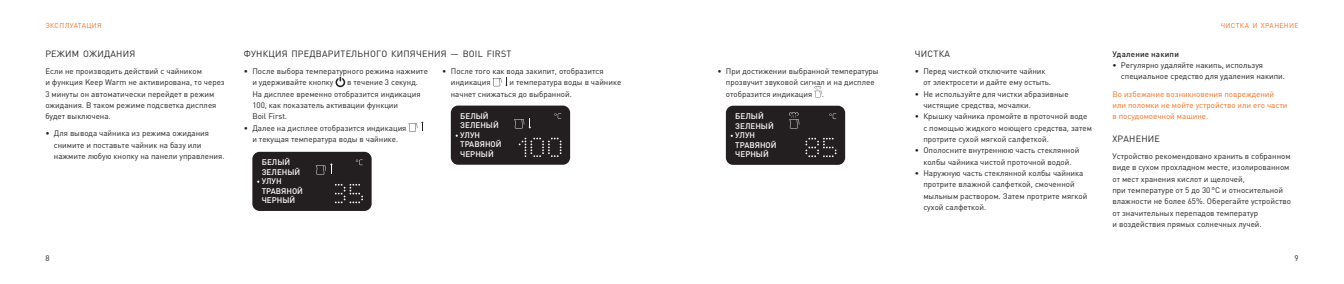
<style>
.page{position:relative;width:1344px;height:284px;background:#fff}
.page>*{position:absolute;margin:0;border:0;box-sizing:border-box;transform-origin:0 0}
.t1{font:9px "DIN Pro";letter-spacing:.025em;color:#231f20}
.t2{font:500 8.1px/9.5px "DIN Pro";color:#fff}
.t3{font:8px/11.3px "DIN Pro";color:#231f20}
.t4{font:8px/11.3px "DIN Pro";color:#f36e21}
.t5{font:500 8px "DIN Pro";letter-spacing:.025em;color:#231f20}
.t6{font:7px "DIN Pro";letter-spacing:.135em;color:#f36e21}
</style>
<div class="page">
<svg style="left:814px;top:86px;width:7px;height:11px"></svg>
<div style="left:726px;top:106px;width:119px;height:59px;background:#231f20;border-radius:7px"></div>
<svg style="left:829px;top:113px;width:7px;height:6px"></svg>
<svg style="left:805px;top:138px;width:31px;height:19px"></svg>
<svg style="left:789px;top:112px;width:11px;height:16px"></svg>
<svg style="left:335px;top:77px;width:10px;height:10px"></svg>
<svg style="left:408px;top:121px;width:15px;height:10px"></svg>
<div style="left:252px;top:152px;width:120px;height:59px;background:#231f20;border-radius:7px"></div>
<svg style="left:356px;top:159px;width:7px;height:6px"></svg>
<svg style="left:335px;top:184px;width:28px;height:19px"></svg>
<svg style="left:316px;top:163px;width:17px;height:11px"></svg>
<svg style="left:493px;top:77px;width:14px;height:9px"></svg>
<div style="left:451px;top:105px;width:119px;height:59px;background:#231f20;border-radius:7px"></div>
<svg style="left:554px;top:113px;width:7px;height:6px"></svg>
<svg style="left:519px;top:137px;width:42px;height:20px"></svg>
<svg style="left:514px;top:118px;width:17px;height:10px"></svg>
<p class="t6" style="left:45px;top:21px;width:15px">Эксплу</p>
<p class="t6" style="left:74px;top:21px;width:30px">атация</p>
<p class="t6" style="left:1220px;top:21px;width:78px">Чистка и хранение</p>
<p class="t3" style="left:726px;top:65px;width:154px;text-indent:-9px">• При достижении выбранной температуры прозвучит звуковой сигнал и на дисплее отобразится индикация .</p>
<p class="t2" style="left:735px;top:111px;width:43px">БЕЛЫЙ<br>ЗЕЛЕНЫЙ<br>УЛУН<br>ТРАВЯНОЙ<br>ЧЕРНЫЙ</p>
<p class="t1" style="left:244px;top:47px;width:191px">ФУНКЦИЯ ПРЕДВАРИТЕЛЬН ОГО КИ ПЯ ЧЕНИЯ</p>
<p class="t1" style="left:451px;top:47px;width:62px">— BOIL FIRST</p>
<p class="t3" style="left:252px;top:65px;width:177px;text-indent:-9px">• После выбора температурного режима нажмите и удерживайте кнопку</p>
<p class="t1" style="left:45px;top:47px;width:73px">РЕЖИ М ОЖИДАНИЯ</p>
<p class="t3" style="left:45px;top:65px;width:181px">Если не производить действий с чайником<br>и функция Keep Warm не активирована, то через 3 минуты он автоматически перейдет в режим ожидания. В таком режиме подсветка дисплея будет выключена.</p>
<p class="t3" style="left:54px;top:127px;width:172px;text-indent:-9px">• Для вывода чайника из режима ожидания снимите и поставьте чайник на базу или нажмите любую кнопку на панели управления.</p>
<p class="t1" style="left:915px;top:47px;width:30px">ЧИСТКА</p>
<p class="t3" style="left:923px;top:65px;width:129px;text-indent:-9px">• Перед чисткой отключите чайник от электросети и дайте ему остыть.</p>
<p class="t3" style="left:923px;top:88px;width:147px;text-indent:-9px">• Не используйте для чистки абразивные чистящие средства, мочалки.</p>
<p class="t3" style="left:923px;top:110px;width:170px;text-indent:-9px">• Крышку чайника промойте в проточной воде с помощью жидкого моющего средства, затем протрите сухой мягкой салфеткой.</p>
<p class="t3" style="left:915px;top:144px;width:166px;text-align:center">• Ополосните внутреннюю часть стеклянной колбы чайника чистой проточной водой.</p>
<p class="t3" style="left:923px;top:167px;width:166px;text-indent:-9px">• Наружную часть стеклянной колбы чайника протрите влажной салфеткой, смоченной мыльным раствором. Затем протрите мягкой сухой салфеткой.</p>
<p class="t5" style="left:1112px;top:48px;width:68px">Удаление накипи</p>
<p class="t3" style="left:1121px;top:59px;width:166px;text-indent:-9px">• Регулярно удаляйте накипь, используя специальное средство для удаления накипи.</p>
<p class="t4" style="left:1112px;top:87px;width:176px">Во избежание возникновения повреждений или поломки не мойте устройство или его части в посудомоечной машине.</p>
<p class="t1" style="left:1112px;top:132px;width:49px">ХРАН ЕНИ Е</p>
<p class="t3" style="left:1112px;top:150px;width:180px">Устройство рекомендовано хранить в собранном виде в сухом прохладном месте, изолированном от мест хранения кислот и щелочей,<br>при температуре от 5 до 30°С и относительной влажности не более 65%. Оберегайте устройство от значительных перепадов температур<br>и воздействия прямых солнечных лучей.</p>
<p class="t3" style="left:451px;top:65px;width:154px;text-indent:-9px">• После того как вода закипит, отобразится индикация</p>
<p class="t3" style="left:252px;top:76px;width:170px;text-indent:95px">в течение 3 секунд.<br>На дисплее временно отобразится индикация<br>100, как показатель активации функции<br>Boil First.</p>
<p class="t3" style="left:244px;top:122px;width:164px;text-align:center">• Далее на дисплее отобразится индикация и текущая температура воды в чайнике.</p>
<p class="t2" style="left:262px;top:157px;width:43px">БЕЛЫЙ<br>ЗЕЛЕНЫЙ<br>УЛУН<br>ТРАВЯНОЙ<br>ЧЕРНЫЙ</p>
<p class="t3" style="left:451px;top:76px;width:172px;text-indent:59px">и температура воды в чайнике начнет снижаться до выбранной.</p>
<p class="t2" style="left:460px;top:111px;width:43px">БЕЛЫЙ<br>ЗЕЛЕНЫЙ<br>УЛУН<br>ТРАВЯНОЙ<br>ЧЕРНЫЙ</p>
<p class="t3" style="left:45px;top:252px;width:6px">8</p>
<p class="t3" style="left:1294px;top:252px;width:6px">9</p>
</div>
